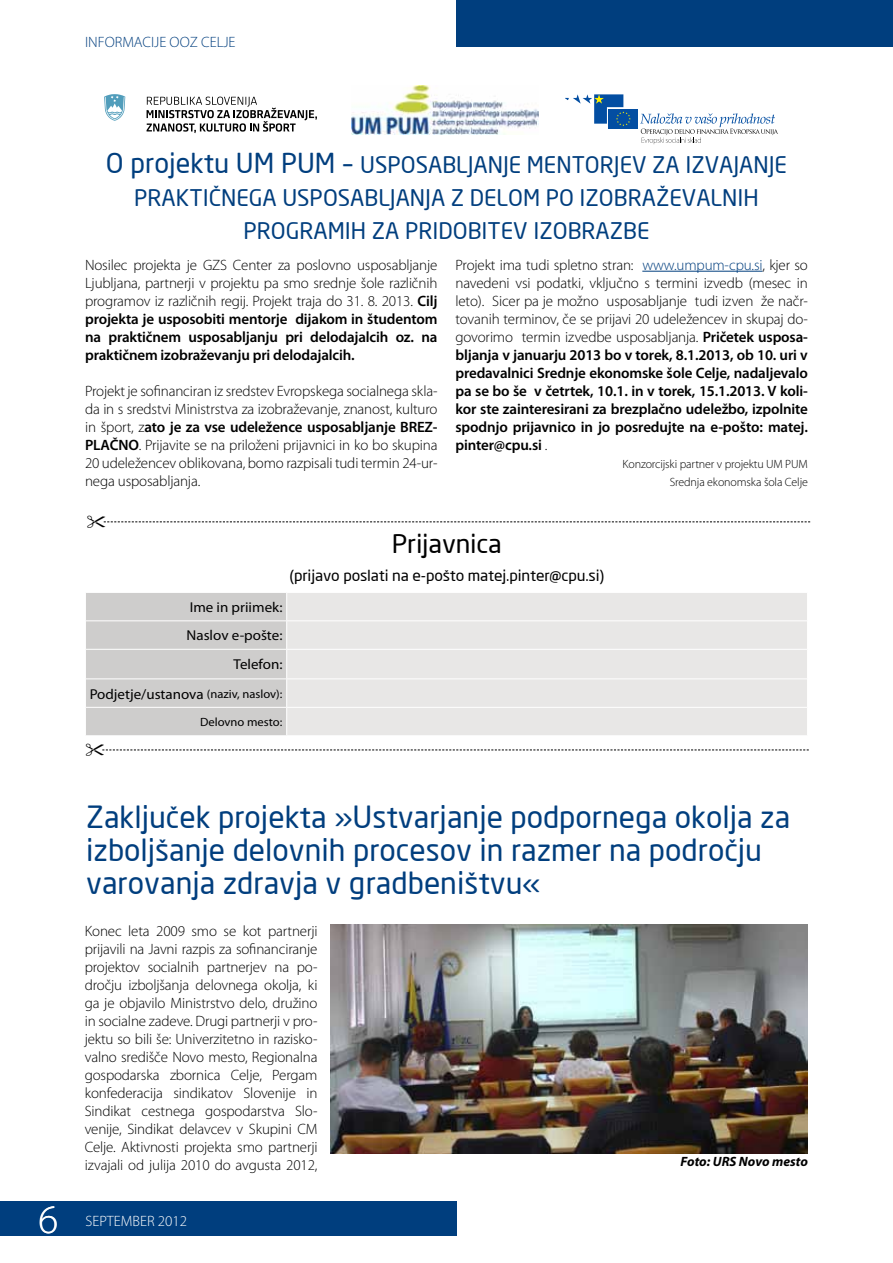
<style>
.page{position:relative;width:893px;height:1263px;background:#fff}
.page>*{position:absolute;margin:0;border:0;box-sizing:border-box;transform-origin:0 0}
.t1{font:300 40.5px "Myriad Pro";color:#fff}
.t2{font:30px/33px "S Dlight";color:#003e7e}
.t3{font:25.2px "S Dlight";letter-spacing:-.01em;color:#000;scale:1.05 1}
.t4{font:22.5px/33px "S Dlight";color:#003e7e;text-align:center}
.t5{font:300 15px/18px "Myriad Pro";letter-spacing:-.01em;color:#000;text-align:justify}
.t6{font:600 15px/18px "Myriad Pro";letter-spacing:-.01em;color:#000;text-align:justify}
.t7{font:15px "S Dlight";letter-spacing:-.01em;color:#000;scale:1.05 1}
.t8{font:300 15px "Myriad Pro";color:#003e7e}
.t9{font:300 15px "Myriad Pro";color:#fff}
.t10{font:14.4px/28.8px "Myriad Pro";color:#000;text-align:right;scale:1.05 1}
.t11{font:italic 700 13.5px "Myriad Pro";color:#000}
.t12{font:300 12px/18px "Myriad Pro";letter-spacing:-.01em;color:#000;text-align:right}
.t13{font:12px "Myriad Pro";color:#000;scale:1.05 1}
.s1{font-size:27px}
.s2{font-weight:600}
.s3{font-weight:300}
.s4{font-weight:300;color:#003e7e}
.s5{font-size:12px}
</style>
<div class="page">
<div style="left:456px;top:0;width:437px;height:47px;background:#003e7e"></div>
<div style="left:0;top:1201px;width:456px;height:34px;background:#003e7e"></div>
<div style="left:609px;top:109px;width:29px;height:20px;background:#034ea2"></div>
<svg style="left:565px;top:94px;width:66px;height:32px"></svg>
<svg style="left:640px;top:113px;width:138px;height:31px"></svg>
<svg style="left:104px;top:94px;width:21px;height:27px"></svg>
<svg style="left:147px;top:97px;width:170px;height:36px"></svg>
<img style="left:351px;top:85px;width:187px;height:50px">
<hr style="left:642px;top:271px;width:120px;height:1px;background:#003e7e">
<div style="left:287px;top:593px;width:520px;height:142px;background:#e8e7e6"></div>
<hr style="left:287px;top:620px;width:520px;height:1px;background:#fff">
<hr style="left:287px;top:649px;width:520px;height:1px;background:#fff">
<hr style="left:287px;top:678px;width:520px;height:1px;background:#fff">
<hr style="left:287px;top:707px;width:520px;height:1px;background:#fff">
<div style="left:86px;top:593px;width:201px;height:143px;background:#cecdcc"></div>
<img style="left:330px;top:925px;width:478px;height:229px">
<svg style="left:103px;top:521px;width:707px;height:2px"></svg>
<svg style="left:102px;top:749px;width:707px;height:2px"></svg>
<p class="t8" style="left:85px;top:33px;width:152px">INFORMACIJE OOZ CELJE</p>
<h3 class="t4" style="left:106px;top:149px;width:682px"><span class="s1">O projektu UM PUM –</span> USPOSABLJANJE MENTORJEV ZA IZVAJANJE<br>PRAKTIČNEGA USPOSABLJANJA Z DELOM PO IZOBRAŽEVALNIH<br>PROGRAMIH ZA PRIDOBITEV IZOBRAZBE</h3>
<p class="t5" style="left:85px;top:256px;width:354px">Nosilec projekta je GZS Center za poslovno usposabljanje Ljubljana, partnerji v projektu pa smo srednje šole različnih programov iz različnih regij. Projekt traja do 31. 8. 2013. <span class="s2">Cilj projekta je usposobiti mentorje dijakom in študentom na praktičnem usposabljanju pri delodajalcih oz. na praktičnem izobraževanju pri delodajalcih.</span></p>
<p class="t5" style="left:85px;top:382px;width:354px">Projekt je sofinanciran iz sredstev Evropskega socialnega skla&shy;da in s sredstvi Ministrstva za izobraževanje, znanost, kulturo in šport, z<span class="s2">ato je za vse udeležence usposabljanje BREZ-PLAČNO</span>. Prijavite se na priloženi prijavnici in ko bo skupina 20 udeležencev oblikovana, bomo razpisali tudi termin 24-ur&shy;nega usposabljanja.</p>
<p class="t6" style="left:455px;top:255px;width:354px"><span class="s3">Projekt ima tudi spletno stran:</span> <span class="s4">www.umpum-cpu.si</span><span class="s3">, kjer so navedeni vsi podatki, vključno s termini izvedb (mesec in leto). Sicer pa je možno usposabljanje tudi izven že načr&shy;tovanih terminov, če se prijavi 20 udeležencev in skupaj do&shy;govorimo termin izvedbe usposabljanja.</span> Pričetek usposa&shy;bljanja v januarju 2013 bo v torek, 8.1.2013, ob 10. uri v predavalnici Srednje ekonomske šole Celje, nadaljevalo pa se bo še v četrtek, 10.1. in v torek, 15.1.2013. V koli&shy;kor ste zainteresirani za brezplačno udeležbo, izpolnite spodnjo prijavnico in jo posredujte na e-pošto: matej. pinter@cpu.si <span class="s3">.</span></p>
<p class="t12" style="left:622px;top:455px;width:187px">Konzorcijski partner v projektu UM PUM<br>Srednja ekonomska šola Celje</p>
<p class="t10" style="left:90px;top:592px;width:185px">Ime in priimek:<br>Naslov e-pošte:<br>Telefon:<br>Podjetje/ustanova <span class="s5">(naziv, naslov):</span></p>
<p class="t13" style="left:200px;top:715px;width:80px">Delovno mesto:</p>
<h3 class="t3" style="left:392px;top:530px;width:106px">Prijavnica</h3>
<p class="t7" style="left:289px;top:567px;width:301px">(prijavo poslati na e-pošto matej.pinter@cpu.si)</p>
<h2 class="t2" style="left:86px;top:801px;width:706px">Zaključek projekta »Ustvarjanje podpornega okolja za izboljšanje delovnih procesov in razmer na področju varovanja zdravja v gradbeništvu«</h2>
<p class="t5" style="left:85px;top:922px;width:234px">Konec leta 2009 smo se kot partnerji prijavili na Javni razpis za sofinanciranje projektov socialnih partnerjev na po&shy;dročju izboljšanja delovnega okolja, ki ga je objavilo Ministrstvo delo, družino in socialne zadeve. Drugi partnerji v pro&shy;jektu so bili še: Univerzitetno in razisko&shy;valno središče Novo mesto, Regionalna gospodarska zbornica Celje, Pergam konfederacija sindikatov Slovenije in Sindikat cestnega gospodarstva Slo&shy;venije, Sindikat delavcev v Skupini CM Celje. Aktivnosti projekta smo partnerji izvajali od julija 2010 do avgusta 2012,</p>
<p class="t11" style="left:681px;top:1152px;width:129px">Foto: URS Novo mesto</p>
<h1 class="t1" style="left:39px;top:1197px;width:21px">6</h1>
<p class="t9" style="left:85px;top:1212px;width:103px">SEPTEMBER 2012</p>
</div>
